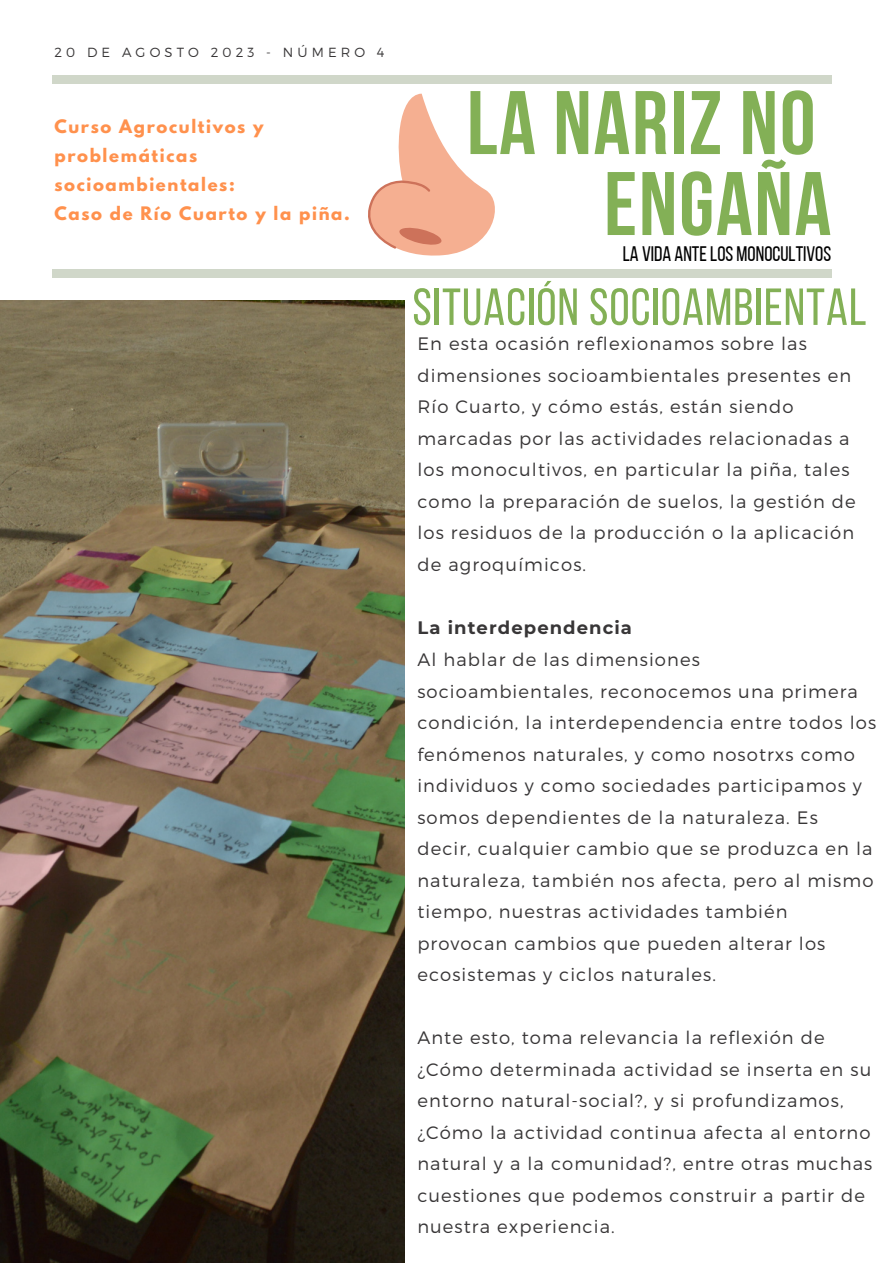
<style>
.page{position:relative;width:893px;height:1264px;background:#fff}
.page>*{position:absolute;margin:0;border:0;box-sizing:border-box;transform-origin:0 0}
.t1{font:700 89.85px "Bebas Neue";letter-spacing:.02em;color:#83b056}
.t2{font:52.05px "Bebas Neue";letter-spacing:.02em;color:#83b056}
.t3{font:21px "Bebas Neue";color:#000}
.t4{font:300 18px/31.5px "Montserrat";letter-spacing:.06em;color:#383637}
.t5{font:700 18px "Montserrat";letter-spacing:.06em;color:#383637}
.t6{font:700 16.5px/29.2px "League Spartan";letter-spacing:.1em;color:#ff914d}
.t7{font:300 13.2px "Montserrat";letter-spacing:.31em;color:#383637}
</style>
<div class="page">
<svg style="left:368px;top:94px;width:127px;height:162px"></svg>
<img style="left:0;top:300px;width:404px;height:962px">
<div style="left:52px;top:75px;width:779px;height:9px;background:#d0d7c9"></div>
<div style="left:52px;top:269px;width:779px;height:9px;background:#d0d7c9"></div>
<p class="t7" style="left:54px;top:43px;width:331px">20 DE AGOSTO 2023 - NÚMERO 4</p>
<p class="t6" style="left:54px;top:113px;width:211px">Curso Agrocultivos y problemáticas socioambientales:</p>
<p class="t6" style="left:54px;top:201px;width:297px">Caso de Río Cuarto y la piña.</p>
<p class="t1" style="left:467px;top:87px;width:350px">LA NARIZ NO</p>
<p class="t1" style="left:604px;top:168px;width:229px">ENGAÑA</p>
<p class="t3" style="left:622px;top:245px;width:210px">LA VIDA ANTELOS MONOCULTIVOS</p>
<p class="t2" style="left:412px;top:286px;width:455px">SITUACIÓN SOCIOAMBIENTAL</p>
<p class="t4" style="left:417px;top:327px;width:440px">En esta ocasión reflexionamos sobre las dimensiones socioambientales presentes en Río Cuarto, y cómo estás, están siendo marcadas por las actividades relacionadas a los monocultivos, en particular la piña, tales como la preparación de suelos, la gestión de los residuos de la producción o la aplicación de agroquímicos.</p>
<p class="t5" style="left:417px;top:616px;width:216px">La interdependencia</p>
<p class="t4" style="left:417px;top:643px;width:460px">Al hablar de las dimensiones socioambientales, reconocemos una primera condición, la interdependencia entre todos los fenómenos naturales, y como nosotrxs como individuos y como sociedades participamos y somos dependientes de la naturaleza. Es<br>decir, cualquier cambio que se produzca en la naturaleza, también nos afecta, pero al mismo tiempo, nuestras actividades también provocan cambios que pueden alterar los ecosistemas y ciclos naturales.</p>
<p class="t4" style="left:417px;top:1021px;width:456px">Ante esto, toma relevancia la reflexión de ¿Cómo determinada actividad se inserta en su entorno natural-social?, y si profundizamos, ¿Cómo la actividad continua afecta al entorno natural y a la comunidad?, entre otras muchas cuestiones que podemos construir a partir de nuestra experiencia.</p>
</div>
